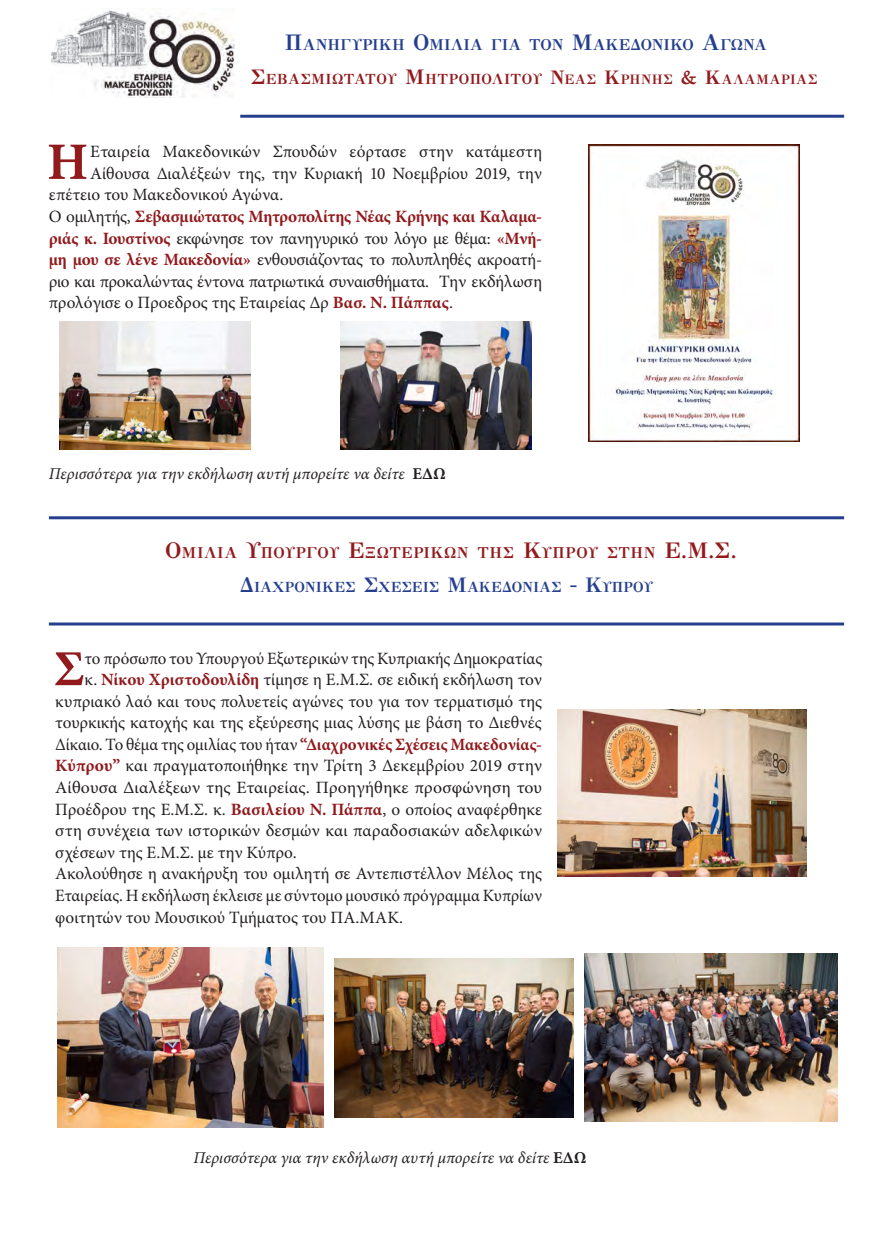
<style>
.page{position:relative;width:893px;height:1234px;background:#fff}
.page>*{position:absolute;margin:0;border:0;box-sizing:border-box;transform-origin:0 0}
.t1{font:700 52.65px "Minion Pro";color:#911a1d}
.t2{font:700 50.4px "Minion Pro";color:#911a1d}
.t3{font:17.25px/21.6px "Minion Pro";color:#231f20;text-align:justify}
.t4{font:italic 16.5px "Minion Pro";color:#231f20}
.t5{font:700 15.75px "GFS Didot";letter-spacing:.03em;color:#911a1d}
.t6{font:700 15.75px "GFS Didot";letter-spacing:.01em;color:#253f8e}
.t7{font:700 14.7px "GFS Didot";letter-spacing:.005em;color:#253f8e}
.t8{font:700 14.7px "GFS Didot";letter-spacing:.025em;color:#911a1d}
.t9{font:700 13.65px "GFS Didot";letter-spacing:.035em;color:#911a1d}
.s1{font-size:22.5px}
.s2{font-size:21px}
.s3{font-size:14.7px}
.s4{font-size:19.5px}
.s5{font-weight:700;color:#911a1d}
.s6{font-weight:700;font-style:normal}
</style>
<div class="page">
<img style="left:50px;top:10px;width:185px;height:88px">
<hr style="left:240px;top:115px;width:604px;height:3px;background:#253f8e">
<img style="left:589px;top:145px;width:210px;height:296px">
<img style="left:60px;top:322px;width:191px;height:127px">
<img style="left:340px;top:322px;width:191px;height:127px">
<hr style="left:49px;top:516px;width:795px;height:3px;background:#253f8e">
<hr style="left:49px;top:622px;width:795px;height:3px;background:#253f8e">
<img style="left:557px;top:709px;width:249px;height:167px">
<img style="left:58px;top:947px;width:265px;height:180px">
<img style="left:585px;top:953px;width:252px;height:168px">
<img style="left:335px;top:958px;width:238px;height:158px">
<p class="t6" style="left:285px;top:32px;width:483px"><span class="s1">Π</span>ανηγυρικη <span class="s1">Ο</span>μιλια για τον <span class="s1">Μ</span>ακεδονικο <span class="s1">Α</span>γωνα</p>
<p class="t8" style="left:250px;top:67px;width:220px"><span class="s2">Σ</span>εβασμιωτατου <span class="s2">Μ</span>ητροπο</p>
<p class="t9" style="left:492px;top:68px;width:327px"><span class="s3">λιτου</span> <span class="s4">Ν</span>εασ <span class="s4">Κ</span>ρηνησ <span class="s4">&amp; Κ</span>αλαμαριασ</p>
<p class="t1" style="left:47px;top:125px;width:43px">Η</p>
<p class="t3" style="left:90px;top:141px;width:453px">Εταιρεία Μακεδονικών Σπουδών εόρτασε στην κατάμεστη</p>
<p class="t3" style="left:90px;top:163px;width:453px">Αίθουσα Διαλέξεών της, την Κυριακή 10 Νοεμβρίου 2019, την</p>
<p class="t3" style="left:49px;top:184px;width:236px">επέτειο του Μακεδονικού Αγώνα.</p>
<p class="t3" style="left:49px;top:206px;width:495px">Ο ομιλητής, <span class="s5">Σεβασμιώτατος Μητροπολίτης Νέας Κρήνης και Καλαμα&shy;ριάς κ. Ιουστίνος</span> εκφώνησε τον πανηγυρικό του λόγο με θέμα: <span class="s5">«Μνή&shy;μη μου σε λένε Μακεδονία»</span> ενθουσιάζοντας το πολυπληθές ακροατή&shy;ριο και προκαλώντας έντονα πατριωτικά συναισθήματα. Την εκδήλωση προλόγισε ο Προεδρος της Εταιρείας Δρ <span class="s5">Βασ. Ν. Πάππας</span>.</p>
<p class="t4" style="left:49px;top:462px;width:398px">Περισσότερα για την εκδήλωση αυτή μπορείτε να δείτε <span class="s6">ΕΔΩ</span></p>
<p class="t5" style="left:165px;top:540px;width:573px"><span class="s1">Ο</span>μιλια <span class="s1">Υ</span>πουργου <span class="s1">Ε</span>ξωτερικων τησ <span class="s1">Κ</span>υπρου στην <span class="s1">Ε.Μ.Σ.</span></p>
<p class="t7" style="left:240px;top:574px;width:415px"><span class="s2">Δ</span>ιαχρονικεσ <span class="s2">Σ</span>χεσεισ <span class="s2">Μ</span>ακεδονιασ <span class="s2">- Κ</span>υπρου</p>
<p class="t2" style="left:54px;top:633px;width:32px">Σ</p>
<p class="t3" style="left:85px;top:647px;width:459px">το πρόσωπο του Υπουργού Εξωτερικών της Κυπριακής Δημοκρατίας</p>
<p class="t3" style="left:85px;top:668px;width:459px">κ. <span class="s5">Νίκου Χριστοδουλίδη</span> τίμησε η Ε.Μ.Σ. σε ειδική εκδήλωση τον</p>
<p class="t3" style="left:55px;top:690px;width:488px">κυπριακό λαό και τους πολυετείς αγώνες του για τον τερματισμό της</p>
<p class="t3" style="left:55px;top:712px;width:488px">τουρκικής κατοχής και της εξεύρεσης μιας λύσης με βάση το Διεθνές</p>
<p class="t3" style="left:55px;top:733px;width:488px">Δίκαιο. Το θέμα της ομιλίας του ήταν <span class="s5">“Διαχρονικές Σχέσεις Μακεδονίας-</span></p>
<p class="t3" style="left:55px;top:755px;width:488px"><span class="s5">Κύπρου”</span> και πραγματοποιήθηκε την Τρίτη 3 Δεκεμβρίου 2019 στην</p>
<p class="t3" style="left:55px;top:776px;width:488px">Αίθουσα Διαλέξεων της Εταιρείας. Προηγήθηκε προσφώνηση του</p>
<p class="t3" style="left:55px;top:798px;width:488px">Προέδρου της Ε.Μ.Σ. κ. <span class="s5">Βασιλείου Ν. Πάππα</span>, ο οποίος αναφέρθηκε</p>
<p class="t3" style="left:55px;top:819px;width:488px">στη συνέχεια των ιστορικών δεσμών και παραδοσιακών αδελφικών</p>
<p class="t3" style="left:55px;top:841px;width:243px">σχέσεων της Ε.Μ.Σ. με την Κύπρο.</p>
<p class="t3" style="left:55px;top:862px;width:488px">Ακολούθησε η ανακήρυξη του ομιλητή σε Αντεπιστέλλoν Μέλος της Εταιρείας. Η εκδήλωση έκλεισε με σύντομο μουσικό πρόγραμμα Κυπρίων φοιτητών του Μουσικού Τμήματος του ΠΑ.ΜΑΚ.</p>
<p class="t4" style="left:193px;top:1146px;width:395px">Περισσότερα για την εκδήλωση αυτή μπορείτε να δείτε <span class="s6">ΕΔΩ</span></p>
</div>
